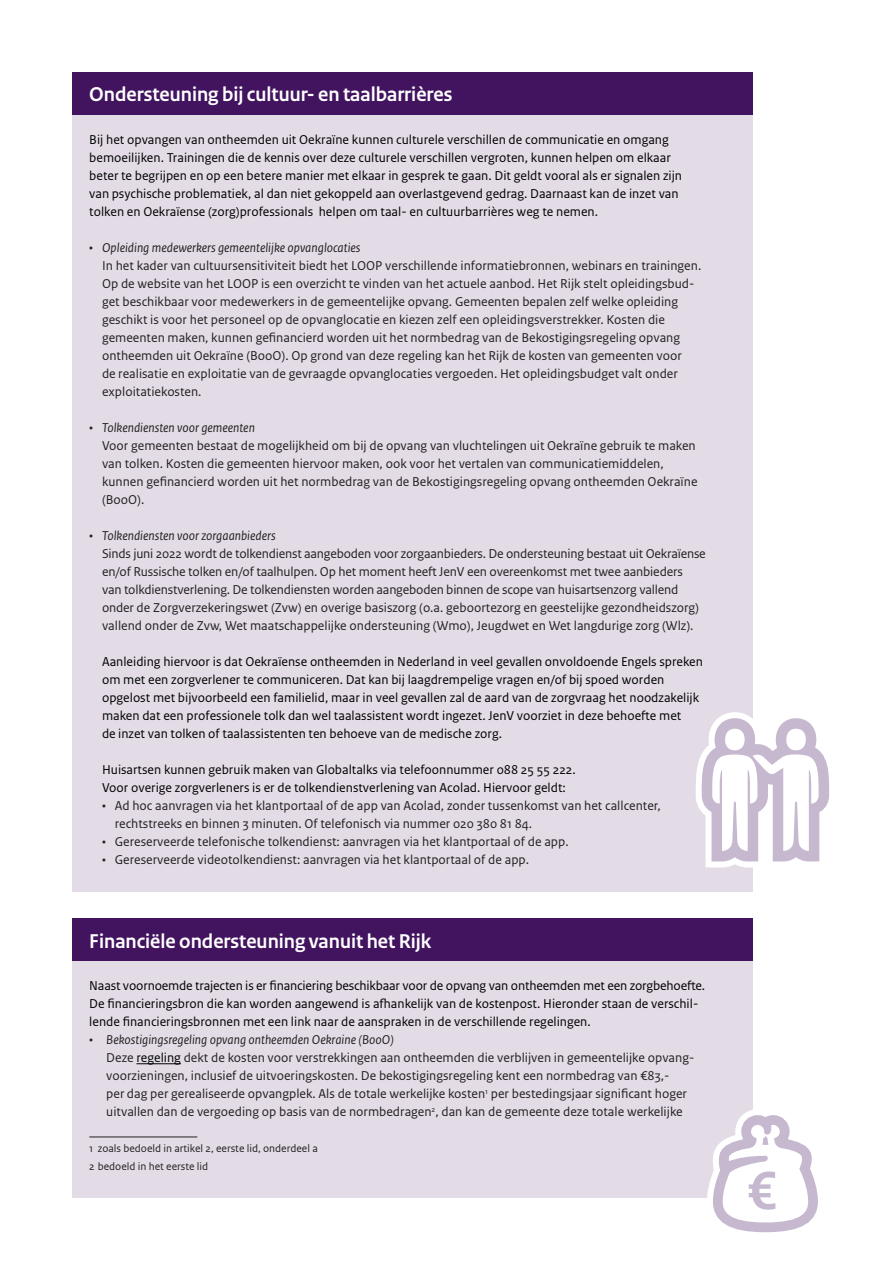
<style>
.page{position:relative;width:893px;height:1263px;background:#fff}
.page>*{position:absolute;margin:0;border:0;box-sizing:border-box;transform-origin:0 0}
.H3_kop{font:700 21px "Rijksoverheid Sans Heading";color:#fff}
.Opsomming{font:13.5px/18px "Rijksoverheid Sans Text";color:#231f20}
.Body{font:13.5px/18px "Rijksoverheid Sans Text";color:#000}
.Body-2{font:13.5px/18px "Rijksoverheid Sans Text";color:#231f20}
._14_RO_Voetnoot{font:11.25px "Rijksoverheid Sans Text";color:#231f20}
.s1{font-style:italic}
.s2{color:#000}
</style>
<div class="page">
<div style="left:72px;top:72px;width:681px;height:819px;background:#e3dce7"></div>
<div style="left:72px;top:72px;width:681px;height:43px;background:#42145f"></div>
<div style="left:72px;top:918px;width:681px;height:279px;background:#e3dce7"></div>
<svg style="left:714px;top:1110px;width:104px;height:123px"></svg>
<div style="left:72px;top:918px;width:681px;height:43px;background:#42145f"></div>
<hr style="left:136px;top:1063px;width:45px;height:1px;background:#000">
<hr style="left:89px;top:1137px;width:108px;height:1px;background:#231f20">
<div style="left:770px;top:712px;width:52px;height:55px;border:16px solid #fff;border-radius:50%"></div>
<div style="left:715px;top:718px;width:40px;height:43px;border:10px solid #c6b8cf;border-radius:50%"></div>
<div style="left:776px;top:718px;width:40px;height:43px;border:10px solid #c6b8cf;border-radius:50%"></div>
<svg style="left:696px;top:721px;width:133px;height:147px"></svg>
<h3 class="H3_kop" style="left:89px;top:83px;width:365px">Ondersteuning bij cultuur- en taalbarrières</h3>
<p class="Body" style="left:89px;top:131px;width:594px">Bij het opvangen van ontheemden uit Oekraïne kunnen culturele verschillen de communicatie en omgang bemoeilijken. Trainingen die de kennis over deze culturele verschillen vergroten, kunnen helpen om elkaar beter te begrijpen en op een betere manier met elkaar in gesprek te gaan. Dit geldt vooral als er signalen zijn van psychische problematiek, al dan niet gekoppeld aan overlastgevend gedrag. Daarnaast kan de inzet van tolken en Oekraïense (zorg)professionals helpen om taal- en cultuurbarrières weg te nemen.</p>
<p class="Opsomming" style="left:102px;top:239px;width:601px;text-indent:-13px">• <span class="s1">Opleiding medewerkers gemeentelijke opvanglocaties<br></span>In het kader van cultuursensitiviteit biedt het LOOP verschillende informatiebronnen, webinars en trainingen.<br>Op de website van het LOOP is een overzicht te vinden van het actuele aanbod. Het Rijk stelt opleidingsbud&shy;get beschikbaar voor medewerkers in de gemeentelijke opvang. Gemeenten bepalen zelf welke opleiding geschikt is voor het personeel op de opvanglocatie en kiezen zelf een opleidingsverstrekker. Kosten die gemeenten maken, kunnen gefinancierd worden uit het normbedrag van de Bekostigingsregeling opvang ontheemden uit Oekraïne (BooO). Op grond van deze regeling kan het Rijk de kosten van gemeenten voor<br>de realisatie en exploitatie van de gevraagde opvanglocaties vergoeden. Het opleidingsbudget valt onder exploitatiekosten.</p>
<p class="Opsomming" style="left:102px;top:419px;width:597px;text-indent:-13px"><span class="s1">• Tolkendiensten voor gemeenten<br></span>Voor gemeenten bestaat de mogelijkheid om bij de opvang van vluchtelingen uit Oekraïne gebruik te maken van tolken. Kosten die gemeenten hiervoor maken, ook voor het vertalen van communicatiemiddelen, kunnen gefinancierd worden uit het normbedrag van de Bekostigingsregeling opvang ontheemden Oekraïne (BooO).</p>
<p class="Opsomming" style="left:102px;top:527px;width:605px;text-indent:-13px"><span class="s1">• Tolkendiensten voor zorgaanbieders<br></span>Sinds juni 2022 wordt de tolkendienst aangeboden voor zorgaanbieders. De ondersteuning bestaat uit Oekraïense en/of Russische tolken en/of taalhulpen. Op het moment heeft JenV een overeenkomst met twee aanbieders van tolkdienstverlening. De tolkendiensten worden aangeboden binnen de scope van huisartsenzorg vallend onder de Zorgverzekeringswet (Zvw) en overige basiszorg (o.a. geboortezorg en geestelijke gezondheidszorg) vallend onder de Zvw, Wet maatschappelijke ondersteuning (Wmo), Jeugdwet en Wet langdurige zorg (Wlz).</p>
<p class="Body" style="left:102px;top:653px;width:602px">Aanleiding hiervoor is dat Oekraïense ontheemden in Nederland in veel gevallen onvoldoende Engels spreken om met een zorgverlener te communiceren. Dat kan bij laagdrempelige vragen en/of bij spoed worden opgelost met bijvoorbeeld een familielid, maar in veel gevallen zal de aard van de zorgvraag het noodzakelijk maken dat een professionele tolk dan wel taalassistent wordt ingezet. JenV voorziet in deze behoefte met<br>de inzet van tolken of taalassistenten ten behoeve van de medische zorg.</p>
<p class="Body" style="left:102px;top:761px;width:475px">Huisartsen kunnen gebruik maken van Globaltalks via telefoonnummer 088 25 55 222.<br>Voor overige zorgverleners is er de tolkendienstverlening van Acolad. Hiervoor geldt:</p>
<p class="Opsomming" style="left:115px;top:797px;width:547px;text-indent:-13px">• Ad hoc aanvragen via het klantportaal of de app van Acolad, zonder tussenkomst van het callcenter, rechtstreeks en binnen 3 minuten. Of telefonisch via nummer 020 380 81 84.</p>
<p class="Opsomming" style="left:102px;top:833px;width:468px">• Gereserveerde telefonische tolkendienst: aanvragen via het klantportaal of de app.</p>
<p class="Opsomming" style="left:102px;top:851px;width:429px">• Gereserveerde videotolkendienst: aanvragen via het klantportaal of de app.</p>
<h3 class="H3_kop" style="left:89px;top:929px;width:343px">Financiële ondersteuning vanuit het Rijk</h3>
<p class="Body" style="left:89px;top:977px;width:617px">Naast voornoemde trajecten is er financiering beschikbaar voor de opvang van ontheemden met een zorgbehoefte.<br>De financieringsbron die kan worden aangewend is afhankelijk van de kostenpost. Hieronder staan de verschil&shy;lende financieringsbronnen met een link naar de aanspraken in de verschillende regelingen.</p>
<p class="Body-2" style="left:106px;top:1031px;width:590px;text-indent:-17px"><span class="s1">• Bekostigingsregeling opvang ontheemden Oekraine (BooO)<br></span>Deze <span class="s2">regeling</span> dekt de kosten voor verstrekkingen aan ontheemden die verblijven in gemeentelijke opvang&shy;voorzieningen, inclusief de uitvoeringskosten. De bekostigingsregeling kent een normbedrag van €83,-<br>per dag per gerealiseerde opvangplek. Als de totale werkelijke kosten<sup>1</sup> per bestedingsjaar significant hoger uitvallen dan de vergoeding op basis van de normbedragen<sup>2</sup>, dan kan de gemeente deze totale werkelijke</p>
<p class="_14_RO_Voetnoot" style="left:89px;top:1142px;width:230px">1 zoals bedoeld in artikel 2, eerste lid, onderdeel a</p>
<p class="_14_RO_Voetnoot" style="left:89px;top:1160px;width:120px">2 bedoeld in het eerste lid</p>
</div>
